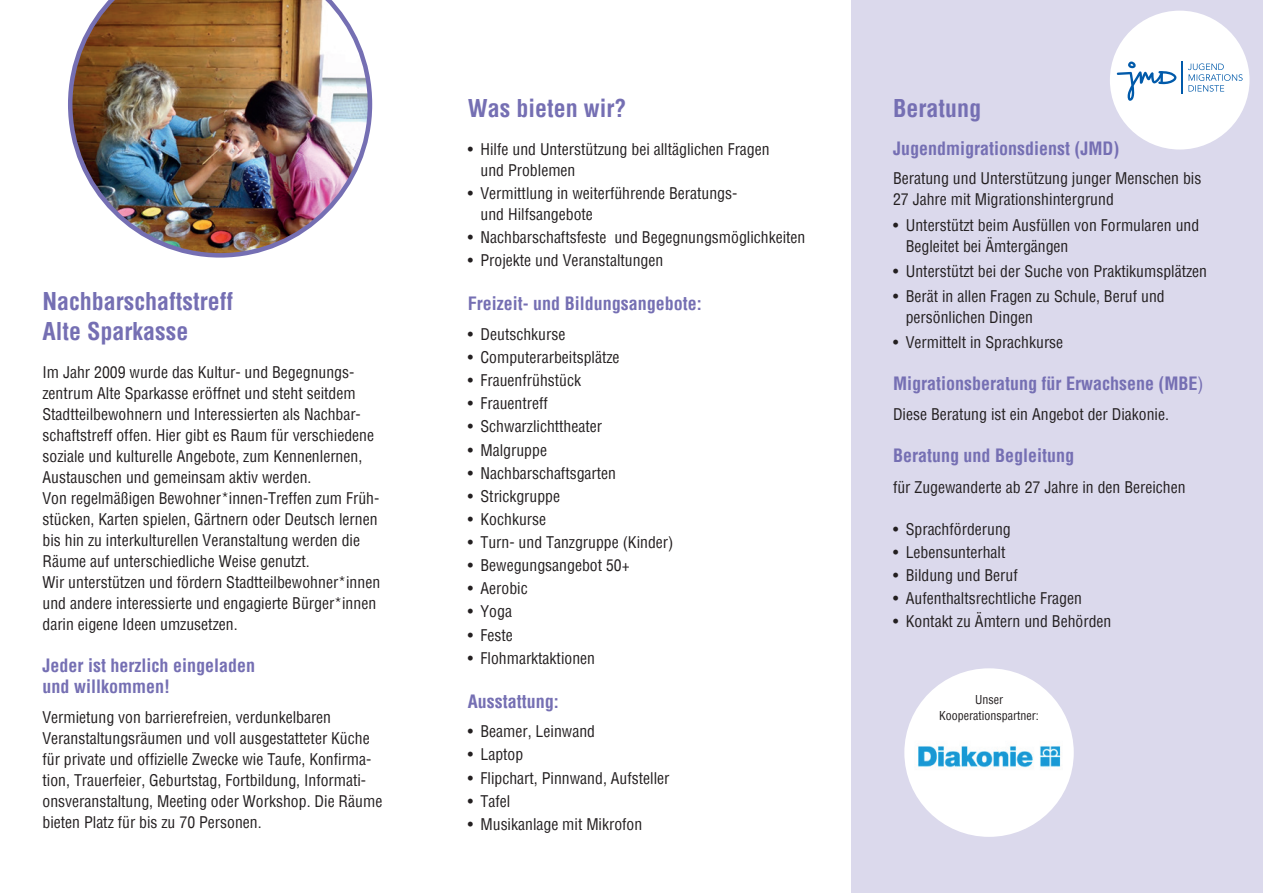
<style>
.page{position:relative;width:1263px;height:893px;background:#fff}
.page>*{position:absolute;margin:0;border:0;box-sizing:border-box;transform-origin:0 0}
.t1{font:700 condensed 24px/30px "Helvetica";color:#756fb3}
.t2{font:700 condensed 18px/21px "Helvetica";color:#756fb3}
.t3{font:condensed 15.75px/21px "Helvetica";color:#231f20}
.t4{font:condensed 12px/15.8px "Helvetica";color:#231f20;text-align:center}
.s1{font-weight:400}
</style>
<div class="page">
<div style="left:851px;top:0;width:412px;height:893px;background:#dbd9ec"></div>
<img style="left:68px;top:0;width:304px;height:258px">
<div style="left:1110px;top:11px;width:139px;height:139px;background:#fff;border-radius:50%"></div>
<hr style="left:1181px;top:62px;width:2px;height:32px;background:#015aaa">
<svg style="left:1188px;top:63px;width:54px;height:29px"></svg>
<svg style="left:1117px;top:62px;width:59px;height:39px"></svg>
<div style="left:904px;top:668px;width:170px;height:169px;background:#fff;border-radius:50%"></div>
<img style="left:918px;top:745px;width:143px;height:24px">
<h1 class="t1" style="left:43px;top:286px;width:192px">Nachbarschaftstreff<br>Alte Sparkasse</h1>
<p class="t3" style="left:43px;top:362px;width:339px">Im Jahr 2009 wurde das Kultur- und Begegnungs&shy;zentrum Alte Sparkasse eröffnet und steht seitdem Stadtteilbewohnern und Interessierten als Nachbar&shy;schaftstreff offen. Hier gibt es Raum für verschiedene soziale und kulturelle Angebote, zum Kennenlernen, Austauschen und gemeinsam aktiv werden.<br>Von regelmäßigen Bewohner*innen-Treffen zum Früh&shy;stücken, Karten spielen, Gärtnern oder Deutsch lernen bis hin zu interkulturellen Veranstaltung werden die Räume auf unterschiedliche Weise genutzt.<br>Wir unterstützen und fördern Stadtteilbewohner*innen und andere interessierte und engagierte Bürger*innen darin eigene Ideen umzusetzen.</p>
<p class="t2" style="left:43px;top:655px;width:214px">Jeder ist herzlich eingeladen und willkommen!</p>
<p class="t3" style="left:43px;top:706px;width:341px">Vermietung von barrierefreien, verdunkelbaren Veranstaltungsräumen und voll ausgestatteter Küche für private und offizielle Zwecke wie Taufe, Konfirma&shy;tion, Trauerfeier, Geburtstag, Fortbildung, Informati&shy;onsveranstaltung, Meeting oder Workshop. Die Räume bieten Platz für bis zu 70 Personen.</p>
<h1 class="t1" style="left:468px;top:92px;width:160px">Was bieten wir?</h1>
<p class="t3" style="left:480px;top:138px;width:291px;text-indent:-13px">• Hilfe und Unterstützung bei alltäglichen Fragen und Problemen</p>
<p class="t3" style="left:480px;top:182px;width:258px;text-indent:-13px">• Vermittlung in weiterführende Beratungs&shy;und Hilfsangebote</p>
<p class="t3" style="left:468px;top:227px;width:339px">• Nachbarschaftsfeste und Begegnungsmöglichkeiten</p>
<p class="t3" style="left:468px;top:250px;width:197px">• Projekte und Veranstaltungen</p>
<p class="t2" style="left:468px;top:293px;width:236px">Freizeit- und Bildungsangebote:</p>
<p class="t3" style="left:468px;top:323px;width:99px">• Deutschkurse</p>
<p class="t3" style="left:468px;top:346px;width:153px">• Computerarbeitsplätze</p>
<p class="t3" style="left:468px;top:370px;width:115px">• Frauenfrühstück</p>
<p class="t3" style="left:468px;top:393px;width:82px">• Frauentreff</p>
<p class="t3" style="left:468px;top:416px;width:136px">• Schwarzlichttheater</p>
<p class="t3" style="left:468px;top:439px;width:81px">• Malgruppe</p>
<p class="t3" style="left:468px;top:462px;width:150px">• Nachbarschaftsgarten</p>
<p class="t3" style="left:468px;top:485px;width:94px">• Strickgruppe</p>
<p class="t3" style="left:468px;top:508px;width:80px">• Kochkurse</p>
<p class="t3" style="left:468px;top:531px;width:207px">• Turn- und Tanzgruppe (Kinder)</p>
<p class="t3" style="left:468px;top:555px;width:163px">• Bewegungsangebot 50+</p>
<p class="t3" style="left:468px;top:578px;width:61px">• Aerobic</p>
<p class="t3" style="left:468px;top:601px;width:46px">• Yoga</p>
<p class="t3" style="left:468px;top:624px;width:47px">• Feste</p>
<p class="t3" style="left:468px;top:647px;width:129px">• Flohmarktaktionen</p>
<p class="t2" style="left:468px;top:690px;width:93px">Ausstattung:</p>
<p class="t3" style="left:468px;top:721px;width:129px">• Beamer, Leinwand</p>
<p class="t3" style="left:468px;top:744px;width:57px">• Laptop</p>
<p class="t3" style="left:468px;top:767px;width:203px">• Flipchart, Pinnwand, Aufsteller</p>
<p class="t3" style="left:468px;top:790px;width:44px">• Tafel</p>
<p class="t3" style="left:468px;top:813px;width:176px">• Musikanlage mit Mikrofon</p>
<h1 class="t1" style="left:893px;top:92px;width:90px">Beratung</h1>
<p class="t2" style="left:893px;top:137px;width:228px">Jugendmigrationsdienst (JMD)</p>
<p class="t3" style="left:893px;top:168px;width:310px">Beratung und Unterstützung junger Menschen bis<br>27 Jahre mit Migrationshintergrund</p>
<p class="t3" style="left:906px;top:214px;width:295px;text-indent:-13px">• Unterstützt beim Ausfüllen von Formularen und<br>Begleitet bei Ämtergängen</p>
<p class="t3" style="left:893px;top:260px;width:316px">• Unterstützt bei der Suche von Praktikumsplätzen</p>
<p class="t3" style="left:906px;top:286px;width:260px;text-indent:-13px">• Berät in allen Fragen zu Schule, Beruf und persönlichen Dingen</p>
<p class="t3" style="left:893px;top:332px;width:172px">• Vermittelt in Sprachkurse</p>
<p class="t2" style="left:893px;top:373px;width:312px">Migrationsberatung für Erwachsene (MBE<span class="s1">)</span></p>
<p class="t3" style="left:893px;top:403px;width:277px">Diese Beratung ist ein Angebot der Diakonie.</p>
<p class="t2" style="left:893px;top:444px;width:183px">Beratung und Begleitung</p>
<p class="t3" style="left:893px;top:476px;width:294px">für Zugewanderte ab 27 Jahre in den Bereichen</p>
<p class="t3" style="left:893px;top:518px;width:119px">• Sprachförderung</p>
<p class="t3" style="left:893px;top:542px;width:114px">• Lebensunterhalt</p>
<p class="t3" style="left:893px;top:565px;width:126px">• Bildung und Beruf</p>
<p class="t3" style="left:893px;top:588px;width:190px">• Aufenthaltsrechtliche Fragen</p>
<p class="t3" style="left:893px;top:611px;width:220px">• Kontakt zu Ämtern und Behörden</p>
<p class="t4" style="left:939px;top:691px;width:101px">Unser<br>Kooperationspartner:</p>
</div>
